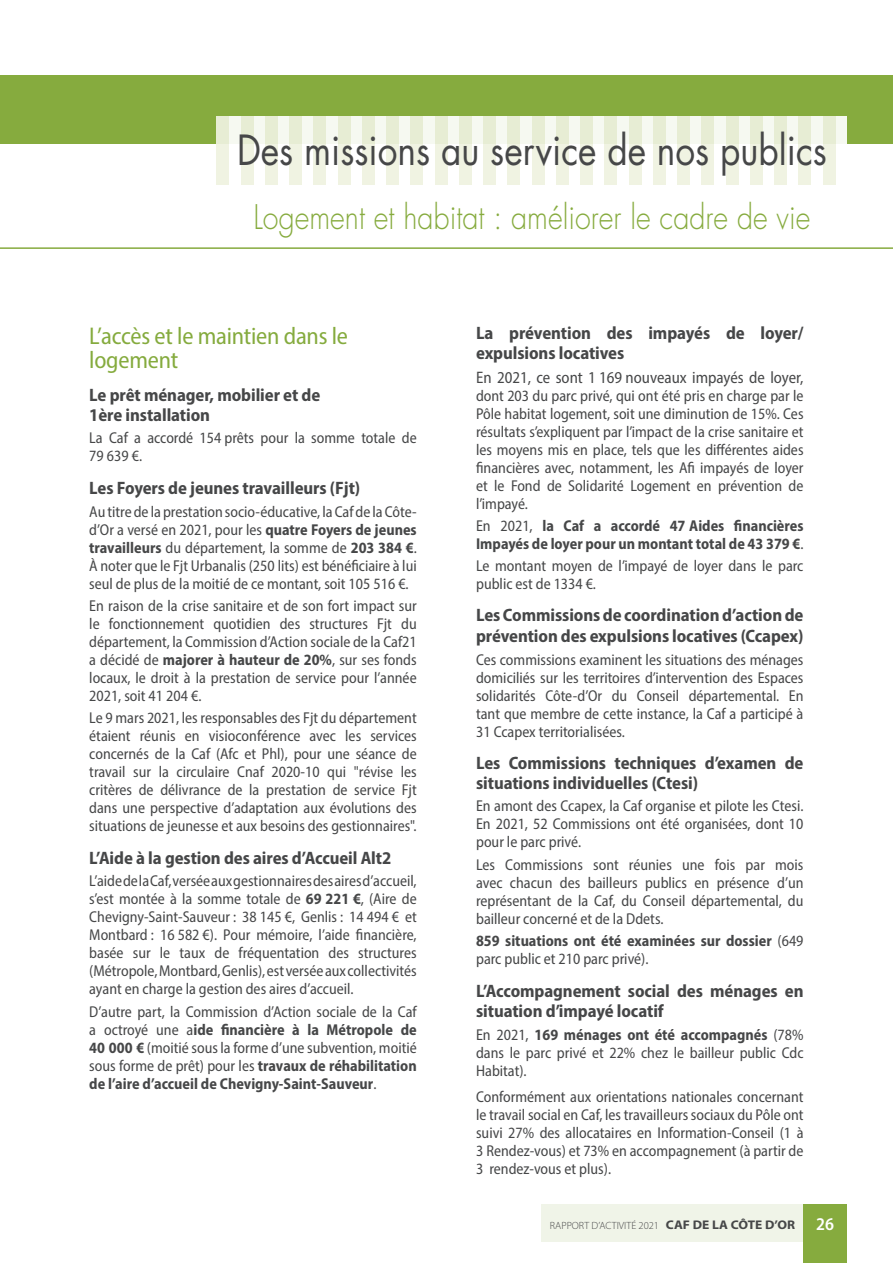
<style>
.page{position:relative;width:893px;height:1263px;background:#fff}
.page>*{position:absolute;margin:0;border:0;box-sizing:border-box;transform-origin:0 0}
.t1{font:40.5px "Futura Std";color:#464748;scale:.87 1}
.t2{font:300 33px "Futura Std";color:#86ab3e;scale:.87 1}
.t3{font:semi-condensed 24.3px/24.3px "Myriad Pro";letter-spacing:-.01em;color:#85ab3e}
.t4{font:700 semi-condensed 18px/20.2px "Myriad Pro";letter-spacing:-.005em;color:#464748}
.t5{font:600 semi-condensed 18px "Myriad Pro";color:#fff}
.t6{font:semi-condensed 16.65px "Myriad Pro";color:#464748}
.t7{font:semi-condensed 15.75px/18px "Myriad Pro";color:#464748;text-align:justify}
.t8{font:700 semi-condensed 15.75px/18px "Myriad Pro";color:#464748}
.t9{font:300 10.5px "Myriad Pro";color:#464748}
.s1{font-weight:700}
.s2{font-weight:400}
.s3{font-weight:700;font-size:12.6px}
</style>
<div class="page">
<div style="left:0;top:75px;width:893px;height:69px;background:#86ab3e"></div>
<svg style="left:229px;top:116px;width:618px;height:68px"></svg>
<svg style="left:217px;top:116px;width:12px;height:68px"></svg>
<svg style="left:241px;top:116px;width:12px;height:68px"></svg>
<svg style="left:265px;top:116px;width:12px;height:68px"></svg>
<svg style="left:289px;top:116px;width:13px;height:68px"></svg>
<svg style="left:314px;top:116px;width:12px;height:68px"></svg>
<svg style="left:338px;top:116px;width:12px;height:68px"></svg>
<svg style="left:362px;top:116px;width:12px;height:68px"></svg>
<svg style="left:386px;top:116px;width:13px;height:68px"></svg>
<svg style="left:411px;top:116px;width:12px;height:68px"></svg>
<svg style="left:435px;top:116px;width:12px;height:68px"></svg>
<svg style="left:459px;top:116px;width:12px;height:68px"></svg>
<svg style="left:483px;top:116px;width:13px;height:68px"></svg>
<svg style="left:508px;top:116px;width:12px;height:68px"></svg>
<svg style="left:532px;top:116px;width:12px;height:68px"></svg>
<svg style="left:556px;top:116px;width:12px;height:68px"></svg>
<svg style="left:580px;top:116px;width:13px;height:68px"></svg>
<svg style="left:605px;top:116px;width:12px;height:68px"></svg>
<svg style="left:629px;top:116px;width:12px;height:68px"></svg>
<svg style="left:653px;top:116px;width:12px;height:68px"></svg>
<svg style="left:678px;top:116px;width:12px;height:68px"></svg>
<svg style="left:702px;top:116px;width:12px;height:68px"></svg>
<svg style="left:726px;top:116px;width:12px;height:68px"></svg>
<svg style="left:750px;top:116px;width:12px;height:68px"></svg>
<svg style="left:775px;top:116px;width:12px;height:68px"></svg>
<svg style="left:799px;top:116px;width:12px;height:68px"></svg>
<svg style="left:823px;top:116px;width:12px;height:68px"></svg>
<div style="left:541px;top:1205px;width:263px;height:37px;background:#f0f4e8"></div>
<div style="left:803px;top:1205px;width:44px;height:58px;background:#86ab3e"></div>
<hr style="left:0;top:247px;width:893px;height:2px;background:#86ab3e">
<h1 class="t1" style="left:237px;top:124px;width:679px">Des missions au service de nos publics</h1>
<h2 class="t2" style="left:253px;top:197px;width:642px">Logement et habitat : améliorer le cadre de vie</h2>
<h3 class="t3" style="left:89px;top:323px;width:260px">L’accès et le maintien dans le logement</h3>
<p class="t4" style="left:89px;top:384px;width:233px">Le prêt ménager, mobilier et de<br>1ère installation</p>
<p class="t7" style="left:89px;top:429px;width:329px">La Caf a accordé 154 prêts pour la somme totale de<br>79 639 €.</p>
<p class="t4" style="left:89px;top:478px;width:272px">Les Foyers de jeunes travailleurs (Fjt)</p>
<p class="t7" style="left:89px;top:502px;width:329px">Au titre de la prestation socio-éducative, la Caf de la Côte&shy;d’Or a versé en 2021, pour les <span class="s1">quatre Foyers de jeunes travailleurs</span> du département, la somme de <span class="s1">203 384 €</span>.<br>À noter que le Fjt Urbanalis (250 lits) est bénéficiaire à lui seul de plus de la moitié de ce montant, soit 105 516 €.</p>
<p class="t7" style="left:89px;top:596px;width:329px">En raison de la crise sanitaire et de son fort impact sur le fonctionnement quotidien des structures Fjt du département, la Commission d’Action sociale de la Caf21 a décidé de <span class="s1">majorer à hauteur de 20%</span>, sur ses fonds locaux, le droit à la prestation de service pour l’année 2021, soit 41 204 €.</p>
<p class="t7" style="left:89px;top:709px;width:329px">Le 9 mars 2021, les responsables des Fjt du département étaient réunis en visioconférence avec les services concernés de la Caf (Afc et Phl), pour une séance de travail sur la circulaire Cnaf 2020-10 qui "révise les critères de délivrance de la prestation de service Fjt dans une perspective d’adaptation aux évolutions des situations de jeunesse et aux besoins des gestionnaires".</p>
<p class="t4" style="left:89px;top:847px;width:304px">L’Aide à la gestion des aires d’Accueil Alt2</p>
<p class="t7" style="left:89px;top:872px;width:329px">L’aide de la Caf, versée aux gestionnaires des aires d’accueil, s’est montée à la somme totale de <span class="s1">69 221 €</span>, (Aire de Chevigny-Saint-Sauveur : 38 145 €, Genlis : 14 494 € et Montbard : 16 582 €). Pour mémoire, l’aide financière, basée sur le taux de fréquentation des structures (Métropole, Montbard, Genlis), est versée aux collectivités ayant en charge la gestion des aires d’accueil.</p>
<p class="t7" style="left:89px;top:1002px;width:329px">D’autre part, la Commission d’Action sociale de la Caf a octroyé une a<span class="s1">ide financière à la Métropole de 40 000 €</span> (moitié sous la forme d’une subvention, moitié sous forme de prêt) pour les <span class="s1">travaux de réhabilitation de l’aire d’accueil de Chevigny-Saint-Sauveur</span>.</p>
<p class="t4" style="left:476px;top:322px;width:329px">La prévention des impayés de loyer/ expulsions locatives</p>
<p class="t6" style="left:476px;top:367px;width:329px">En 2021, ce sont 1 169 nouveaux impayés de loyer,</p>
<p class="t7" style="left:476px;top:386px;width:329px">dont 203 du parc privé, qui ont été pris en charge par le Pôle habitat logement, soit une diminution de 15%. Ces résultats s’expliquent par l’impact de la crise sanitaire et les moyens mis en place, tels que les différentes aides financières avec, notamment, les Afi impayés de loyer et le Fond de Solidarité Logement en prévention de l’impayé.</p>
<p class="t8" style="left:476px;top:516px;width:329px"><span class="s2">En 2021,</span> la Caf a accordé 47 Aides financières<br>Impayés de loyer pour un montant total de 43 379 €<span class="s2">.</span></p>
<p class="t7" style="left:476px;top:557px;width:329px">Le montant moyen de l’impayé de loyer dans le parc public est de 1334 €.</p>
<p class="t4" style="left:476px;top:604px;width:329px;line-height:21px">Les Commissions de coordination d’action de prévention des expulsions locatives (Ccapex)</p>
<p class="t7" style="left:476px;top:650px;width:329px">Ces commissions examinent les situations des ménages domiciliés sur les territoires d’intervention des Espaces solidarités Côte-d’Or du Conseil départemental. En tant que membre de cette instance, la Caf a participé à 31 Ccapex territorialisées.</p>
<p class="t4" style="left:476px;top:752px;width:329px">Les Commissions techniques d’examen de situations individuelles (Ctesi)</p>
<p class="t7" style="left:476px;top:797px;width:329px">En amont des Ccapex, la Caf organise et pilote les Ctesi.<br>En 2021, 52 Commissions ont été organisées, dont 10 pour le parc privé.</p>
<p class="t7" style="left:476px;top:855px;width:329px">Les Commissions sont réunies une fois par mois avec chacun des bailleurs publics en présence d’un représentant de la Caf, du Conseil départemental, du bailleur concerné et de la Ddets.</p>
<p class="t8" style="left:476px;top:931px;width:329px">859 situations ont été examinées sur dossier <span class="s2">(649 parc public et 210 parc privé).</span></p>
<p class="t4" style="left:476px;top:980px;width:329px">L’Accompagnement social des ménages en situation d’impayé locatif</p>
<p class="t7" style="left:476px;top:1025px;width:329px">En 2021, <span class="s1">169 ménages ont été accompagnés</span> (78% dans le parc privé et 22% chez le bailleur public Cdc Habitat).</p>
<p class="t7" style="left:476px;top:1087px;width:329px">Conformément aux orientations nationales concernant le travail social en Caf, les travailleurs sociaux du Pôle ont suivi 27% des allocataires en Information-Conseil (1 à 3 Rendez-vous) et 73% en accompagnement (à partir de 3 rendez-vous et plus).</p>
<p class="t9" style="left:550px;top:1219px;width:247px">RAPPORT D’ACTIVITÉ 2021 <span class="s3">CAF DE LA CÔTE D’OR</span></p>
<p class="t5" style="left:816px;top:1212px;width:19px">26</p>
</div>
